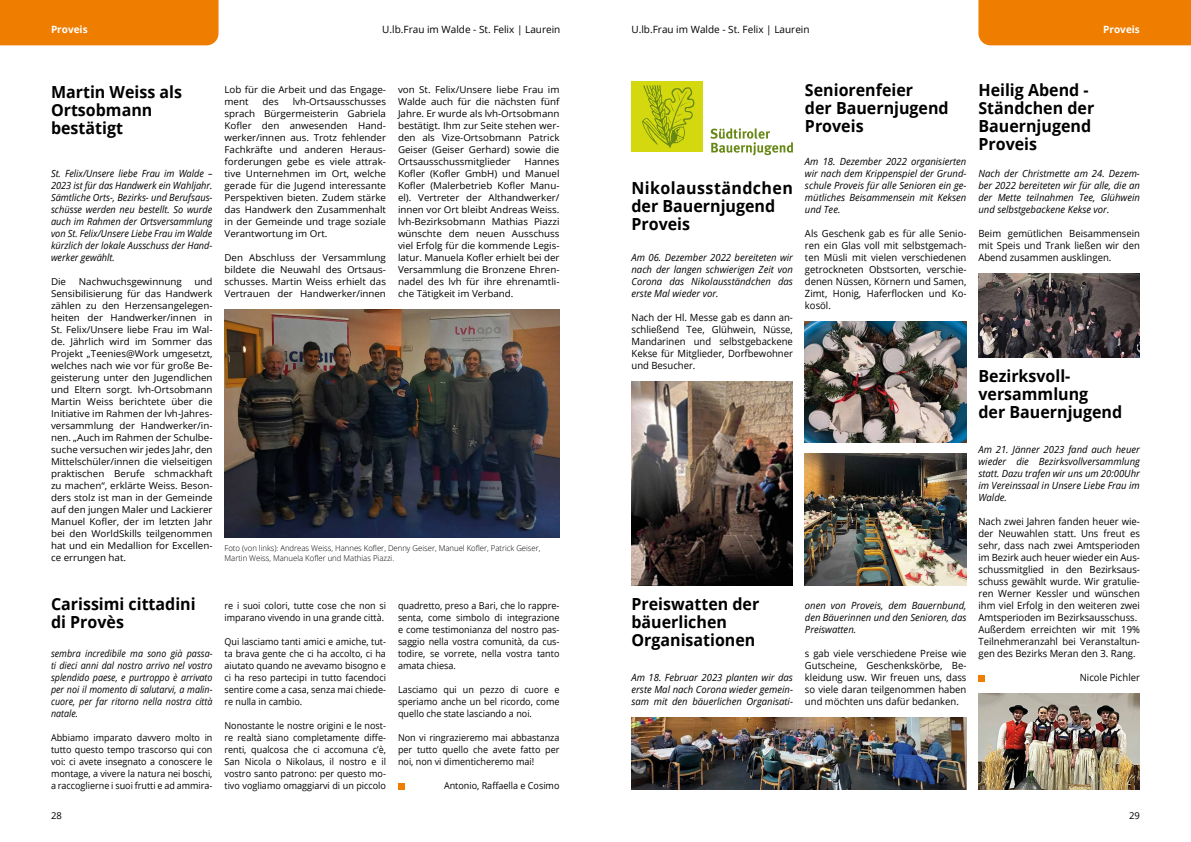
<style>
.page{position:relative;width:1191px;height:842px;background:#fff}
.page>*{position:absolute;margin:0;border:0;box-sizing:border-box;transform-origin:0 0}
.t1{font:700 16.6px/18px "Open Sans";color:#000;scale:.96 1}
.t2{font:10px "Open Sans";color:#000}
.t3{font:700 10px "Open Sans";color:#fff}
.t4{font:9.9px/12px "Open Sans";color:#000;text-align:justify;scale:.96 1}
.t5{font:italic 9.9px/12px "Open Sans";color:#000;text-align:justify;scale:.96 1}
.t6{font:italic 9.9px/12px "Open Sans";color:#000;text-align:justify;scale:.93 1}
.t7{font:italic 9.9px/12px "Open Sans";color:#000;text-align:justify;scale:.9 1}
.t8{font:9.5px/12px "Open Sans";color:#000;text-align:justify}
.t9{font:9.5px/12px "Open Sans";color:#000;text-align:justify;scale:.95 1}
.t10{font:300 8px/10px "Open Sans";color:#000}
</style>
<div class="page">
<div style="left:0;top:0;width:218px;height:45px;background:#ef7d00"></div>
<div style="left:978px;top:0;width:213px;height:45px;background:#ef7d00"></div>
<div style="left:631px;top:82px;width:71px;height:70px;background:#d3d80f"></div>
<svg style="left:642px;top:85px;width:52px;height:63px"></svg>
<svg style="left:710px;top:128px;width:83px;height:28px"></svg>
<div style="left:978px;top:675px;width:7px;height:6px;background:#ef7d00"></div>
<img style="left:631px;top:381px;width:162px;height:204px">
<img style="left:805px;top:321px;width:161px;height:121px">
<img style="left:805px;top:453px;width:161px;height:132px">
<img style="left:978px;top:273px;width:162px;height:84px">
<img style="left:978px;top:693px;width:162px;height:96px">
<img style="left:631px;top:717px;width:335px;height:72px">
<img style="left:224px;top:309px;width:335px;height:228px">
<div style="left:398px;top:783px;width:7px;height:6px;background:#ef7d00"></div>
<p class="t3" style="left:51px;top:22px;width:38px">Proveis</p>
<p class="t2" style="left:382px;top:22px;width:180px">U.lb.Frau im Walde - St. Felix | Laurein</p>
<p class="t2" style="left:631px;top:22px;width:180px">U.lb.Frau im Walde - St. Felix | Laurein</p>
<p class="t3" style="left:1103px;top:22px;width:38px">Proveis</p>
<h1 class="t1" style="left:51px;top:83px;width:138px">Martin Weiss als<br>Ortsobmann bestätigt</h1>
<p class="t6" style="left:51px;top:167px;width:175px">St. Felix/Unsere liebe Frau im Walde – 2023 ist für das Handwerk ein Wahljahr.<br>Sämtliche Orts-, Bezirks- und Berufsaus&shy;schüsse werden neu bestellt. So wurde auch im Rahmen der Ortsversammlung von St. Felix/Unsere Liebe Frau im Walde kürzlich der lokale Ausschuss der Hand&shy;werker gewählt.</p>
<p class="t8" style="left:51px;top:276px;width:17px">Die</p>
<p class="t8" style="left:79px;top:276px;width:104px">Nachwuchsgewinnung</p>
<p class="t8" style="left:51px;top:276px;width:163px;text-indent:143px">und Sensibilisierung für das Handwerk zählen zu den Herzensangelegen&shy;heiten der Handwerker/innen in St. Felix/Unsere liebe Frau im Wal&shy;de. Jährlich wird im Sommer das Projekt „Teenies@Work umgesetzt, welches nach wie vor für große Be&shy;geisterung unter den Jugendlichen und Eltern sorgt. lvh-Ortsobmann Martin Weiss berichtete über die Initiative im Rahmen der lvh-Jahres&shy;versammlung der Handwerker/in&shy;nen. „Auch im Rahmen der Schulbe&shy;suche versuchen wir jedes Jahr, den Mittelschüler/innen die vielseitigen praktischen Berufe schmackhaft zu machen“, erklärte Weiss. Beson&shy;ders stolz ist man in der Gemeinde auf den jungen Maler und Lackierer Manuel Kofler, der im letzten Jahr bei den WorldSkills teilgenommen hat und ein Medallion for Excellen&shy;ce errungen hat.</p>
<p class="t8" style="left:224px;top:84px;width:163px">Lob für die Arbeit und das Engage&shy;ment</p>
<p class="t8" style="left:224px;top:96px;width:163px;text-indent:68px">lvh-Ortsausschusses sprach Bürgermeisterin Gabriela Kofler den anwesenden Hand&shy;werker/innen aus. Trotz fehlender Fachkräfte und anderen Heraus&shy;forderungen gebe es viele attrak&shy;tive Unternehmen im Ort, welche gerade für die Jugend interessante Perspektiven bieten. Zudem stärke das Handwerk den Zusammenhalt in der Gemeinde und trage soziale Verantwortung im Ort.</p>
<p class="t8" style="left:224px;top:252px;width:163px">Den Abschluss der Versammlung bildete die Neuwahl des Ortsaus&shy;schusses. Martin Weiss erhielt das Vertrauen der Handwerker/innen</p>
<p class="t8" style="left:262px;top:96px;width:18px">des</p>
<p class="t8" style="left:398px;top:84px;width:163px">von St. Felix/Unsere liebe Frau im Walde auch für die nächsten fünf Jahre. Er wurde als lvh-Ortsobmann bestätigt. Ihm zur Seite stehen wer&shy;den als Vize-Ortsobmann Patrick Geiser (Geiser Gerhard) sowie die Ortsausschussmitglieder</p>
<p class="t8" style="left:398px;top:156px;width:163px;text-indent:127px">Hannes Kofler (Kofler GmbH) und Manuel Kofler (Malerbetrieb Kofler Manu&shy;el). Vertreter der Althandwerker/ innen vor Ort bleibt Andreas Weiss. lvh-Bezirksobmann Mathias Piazzi wünschte dem neuen Ausschuss viel Erfolg für die kommende Legis&shy;latur. Manuela Kofler erhielt bei der Versammlung die Bronzene Ehren&shy;nadel des lvh für ihre ehrenamtli&shy;che Tätigkeit im Verband.</p>
<p class="t10" style="left:224px;top:543px;width:317px">Foto (von links): Andreas Weiss, Hannes Kofler, Denny Geiser, Manuel Kofler, Patrick Geiser,<br>Martin Weiss, Manuela Kofler und Mathias Piazzi.</p>
<h1 class="t1" style="left:51px;top:594px;width:152px">Carissimi cittadini di Provès</h1>
<p class="t7" style="left:51px;top:647px;width:181px">sembra incredibile ma sono già passa&shy;ti dieci anni dal nostro arrivo nel vostro splendido paese, e purtroppo è arrivato per noi il momento di salutarvi, a malin&shy;cuore, per far ritorno nella nostra città natale.</p>
<p class="t9" style="left:51px;top:732px;width:171px">Abbiamo imparato davvero molto in tutto questo tempo trascorso qui con voi: ci avete insegnato a conoscere le montage, a vivere la natura nei boschi, a raccoglierne i suoi frutti e ad ammira-</p>
<p class="t9" style="left:224px;top:600px;width:171px">re i suoi colori, tutte cose che non si imparano vivendo in una grande città.</p>
<p class="t9" style="left:224px;top:636px;width:171px">Qui lasciamo tanti amici e amiche, tut&shy;ta brava gente che ci ha accolto, ci ha aiutato quando ne avevamo bisogno e ci ha reso partecipi in tutto facendoci sentire come a casa, senza mai chiede&shy;re nulla in cambio.</p>
<p class="t9" style="left:224px;top:720px;width:171px">Nonostante le nostre origini e le nost&shy;re realtà siano completamente diffe&shy;renti, qualcosa che ci accomuna c’è, San Nicola o Nikolaus, il nostro e il vostro santo patrono: per questo mo&shy;tivo vogliamo omaggiarvi di un piccolo</p>
<p class="t9" style="left:398px;top:600px;width:171px">quadretto, preso a Bari, che lo rappre&shy;senta, come simbolo di integrazione e come testimonianza del nostro pas&shy;saggio nella vostra comunità, da cus&shy;todire, se vorrete, nella vostra tanto amata chiesa.</p>
<p class="t9" style="left:398px;top:684px;width:171px">Lasciamo qui un pezzo di cuore e speriamo anche un bel ricordo, come quello che state lasciando a noi.</p>
<p class="t9" style="left:398px;top:732px;width:171px">Non vi ringrazieremo mai abbastanza per tutto quello che avete fatto per noi, non vi dimenticheremo mai!</p>
<p class="t9" style="left:444px;top:780px;width:123px">Antonio, Raffaella e Cosimo</p>
<h1 class="t1" style="left:631px;top:178px;width:170px">Nikolausständchen der Bauernjugend<br>Proveis</h1>
<p class="t5" style="left:631px;top:251px;width:170px">Am 06. Dezember 2022 bereiteten wir nach der langen schwierigen Zeit von Corona das Nikolausständchen das erste Mal wieder vor.</p>
<p class="t4" style="left:631px;top:312px;width:170px">Nach der Hl. Messe gab es dann an&shy;schließend Tee, Glühwein, Nüsse, Mandarinen und selbstgebackene Kekse für Mitglieder, Dorfbewohner und Besucher.</p>
<h1 class="t1" style="left:805px;top:80px;width:151px">Seniorenfeier<br>der Bauernjugend<br>Proveis</h1>
<p class="t5" style="left:805px;top:155px;width:170px">Am 18. Dezember 2022 organisierten wir nach dem Krippenspiel der Grund&shy;schule Proveis für alle Senioren ein ge&shy;mütliches Beisammensein mit Keksen und Tee.</p>
<p class="t4" style="left:805px;top:228px;width:170px">Als Geschenk gab es für alle Senio&shy;ren ein Glas voll mit selbstgemach&shy;ten Müsli mit vielen verschiedenen getrockneten Obstsorten, verschie&shy;denen Nüssen, Körnern und Samen, Zimt, Honig, Haferflocken und Ko&shy;kosöl.</p>
<h1 class="t1" style="left:631px;top:594px;width:135px">Preiswatten der bäuerlichen<br>Organisationen</h1>
<p class="t5" style="left:631px;top:671px;width:170px">Am 18. Februar 2023 planten wir das erste Mal nach Corona wieder gemein&shy;sam mit den bäuerlichen Organisati-</p>
<p class="t5" style="left:805px;top:599px;width:170px">onen von Proveis, dem Bauernbund, den Bäuerinnen und den Senioren, das Preiswatten.</p>
<p class="t4" style="left:805px;top:648px;width:170px">s gab viele verschiedene Preise wie Gutscheine, Geschenkskörbe, Be&shy;kleidung usw. Wir freuen uns, dass so viele daran teilgenommen haben und möchten uns dafür bedanken.</p>
<h1 class="t1" style="left:978px;top:80px;width:122px">Heilig Abend -<br>Ständchen der<br>Bauernjugend<br>Proveis</h1>
<p class="t5" style="left:978px;top:167px;width:170px">Nach der Christmette am 24. Dezem&shy;ber 2022 bereiteten wir für alle, die an der Mette teilnahmen Tee, Glühwein und selbstgebackene Kekse vor.</p>
<p class="t4" style="left:978px;top:228px;width:170px">Beim gemütlichen Beisammensein mit Speis und Trank ließen wir den Abend zusammen ausklingen.</p>
<h1 class="t1" style="left:978px;top:366px;width:151px">Bezirksvoll&shy;versammlung<br>der Bauernjugend</h1>
<p class="t5" style="left:978px;top:443px;width:170px">Am 21. Jänner 2023 fand auch heuer wieder die Bezirksvollversammlung statt. Dazu trafen wir uns um 20:00Uhr im Vereinssaal in Unsere Liebe Frau im Walde.</p>
<p class="t4" style="left:978px;top:516px;width:170px;text-align:left">Nach zwei Jahren fanden heuer wie&shy;der Neuwahlen statt. Uns freut es sehr, dass nach zwei Amtsperioden im Bezirk auch heuer wieder ein Aus&shy;schussmitglied in den Bezirksaus&shy;schuss gewählt wurde. Wir gratulie&shy;ren Werner Kessler und wünschen ihm viel Erfolg in den weiteren zwei Amtsperioden im Bezirksausschuss.<br>Außerdem erreichten wir mit 19% Teilnehmeranzahl bei Veranstaltun&shy;gen des Bezirks Meran den 3. Rang.</p>
<p class="t4" style="left:1079px;top:672px;width:64px">Nicole Pichler</p>
<p class="t8" style="left:51px;top:810px;width:12px">28</p>
<p class="t8" style="left:1129px;top:810px;width:12px">29</p>
</div>
